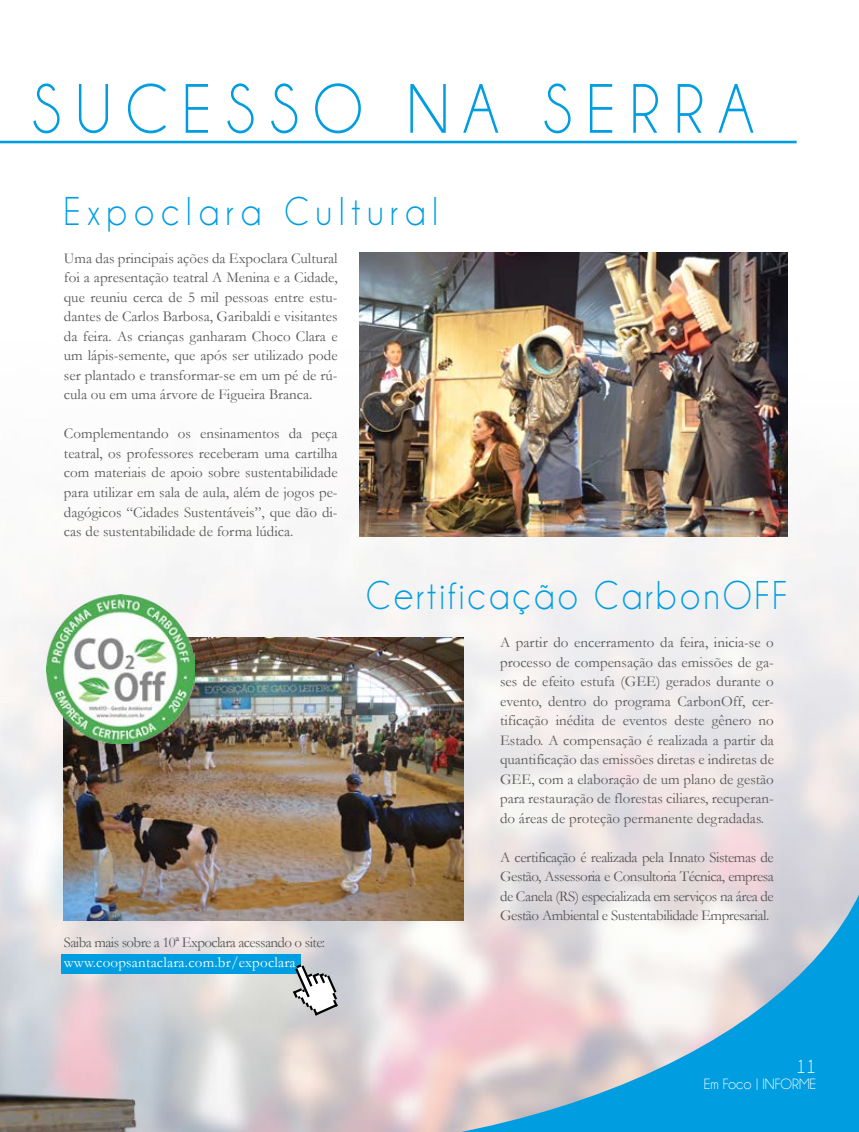
<style>
.page{position:relative;width:859px;height:1132px;background:#fff}
.page>*{position:absolute;margin:0;border:0;box-sizing:border-box;transform-origin:0 0}
.t1{font:70.5px "Champagne&Limousines";letter-spacing:.22em;color:#009ee0;scale:.92 1}
.t2{font:40.65px "Champagne&Limousines";letter-spacing:.09em;color:#009ee0;scale:.92 1}
.t3{font:40.65px "Champagne&Limousines";letter-spacing:.19em;color:#009ee0;scale:.92 1}
.t4{font:19.5px "Champagne&Limousines";color:#fff}
.t5{font:15px/19.5px "Garamond";color:#58585a;text-align:justify}
.t6{font:15px "Garamond";letter-spacing:-.04em;color:#58585a}
.t7{font:15px "Garamond";letter-spacing:.015em;color:#fff}
.t8{font:15px "Champagne&Limousines";color:#fff}
</style>
<div class="page">
<img style="left:311px;top:140px;width:548px;height:647px">
<hr style="left:0;top:141px;width:797px;height:2px;background:#009ee0">
<img style="left:0;top:140px;width:311px;height:991px">
<svg style="left:264px;top:787px;width:595px;height:344px;background:#bccfdc"></svg>
<img style="left:360px;top:253px;width:427px;height:283px">
<img style="left:64px;top:637px;width:400px;height:283px">
<div style="left:62px;top:953px;width:239px;height:20px;background:#009ee0"></div>
<svg style="left:293px;top:964px;width:45px;height:51px"></svg>
<img style="left:46px;top:594px;width:149px;height:149px">
<h1 class="t1" style="left:32px;top:74px;width:786px">SUCESSO NA SERRA</h1>
<h2 class="t3" style="left:64px;top:190px;width:408px">Expoclara Cultural</h2>
<p class="t5" style="left:64px;top:248px;width:275px">Uma das principais ações da Expoclara Cultural foi a apresentação teatral A Menina e a Cidade, que reuniu cerca de 5 mil pessoas entre estu&shy;dantes de Carlos Barbosa, Garibaldi e visitantes da feira. As crianças ganharam Choco Clara e um lápis-semente, que após ser utilizado pode ser plantado e transformar-se em um pé de rú&shy;cula ou em uma árvore de Figueira Branca.</p>
<p class="t5" style="left:64px;top:423px;width:275px">Complementando os ensinamentos da peça teatral, os professores receberam uma cartilha com materiais de apoio sobre sustentabilidade para utilizar em sala de aula, além de jogos pe&shy;dagógicos “Cidades Sustentáveis”, que dão di&shy;cas de sustentabilidade de forma lúdica.</p>
<p class="t6" style="left:64px;top:933px;width:263px">Saiba mais sobre a 10ª Expoclara acessando o site:</p>
<p class="t7" style="left:64px;top:952px;width:233px">www.coopsantaclara.com.br/expoclara</p>
<h2 class="t2" style="left:366px;top:575px;width:458px">Certificação CarbonOFF</h2>
<p class="t5" style="left:500px;top:632px;width:275px">A partir do encerramento da feira, inicia-se o processo de compensação das emissões de ga&shy;ses de efeito estufa (GEE) gerados durante o evento, dentro do programa CarbonOff, cer&shy;tificação inédita de eventos deste gênero no Estado. A compensação é realizada a partir da quantificação das emissões diretas e indiretas de GEE, com a elaboração de um plano de gestão para restauração de florestas ciliares, recuperan&shy;do áreas de proteção permanente degradadas.</p>
<p class="t5" style="left:500px;top:846px;width:275px">A certificação é realizada pela Innato Sistemas de Gestão, Assessoria e Consultoria Técnica, empresa de Canela (RS) especializada em serviços na área de Gestão Ambiental e Sustentabilidade Empresarial.</p>
<h3 class="t4" style="left:796px;top:1056px;width:22px">11</h3>
<p class="t8" style="left:704px;top:1076px;width:114px">Em Foco | INFORME</p>
</div>
